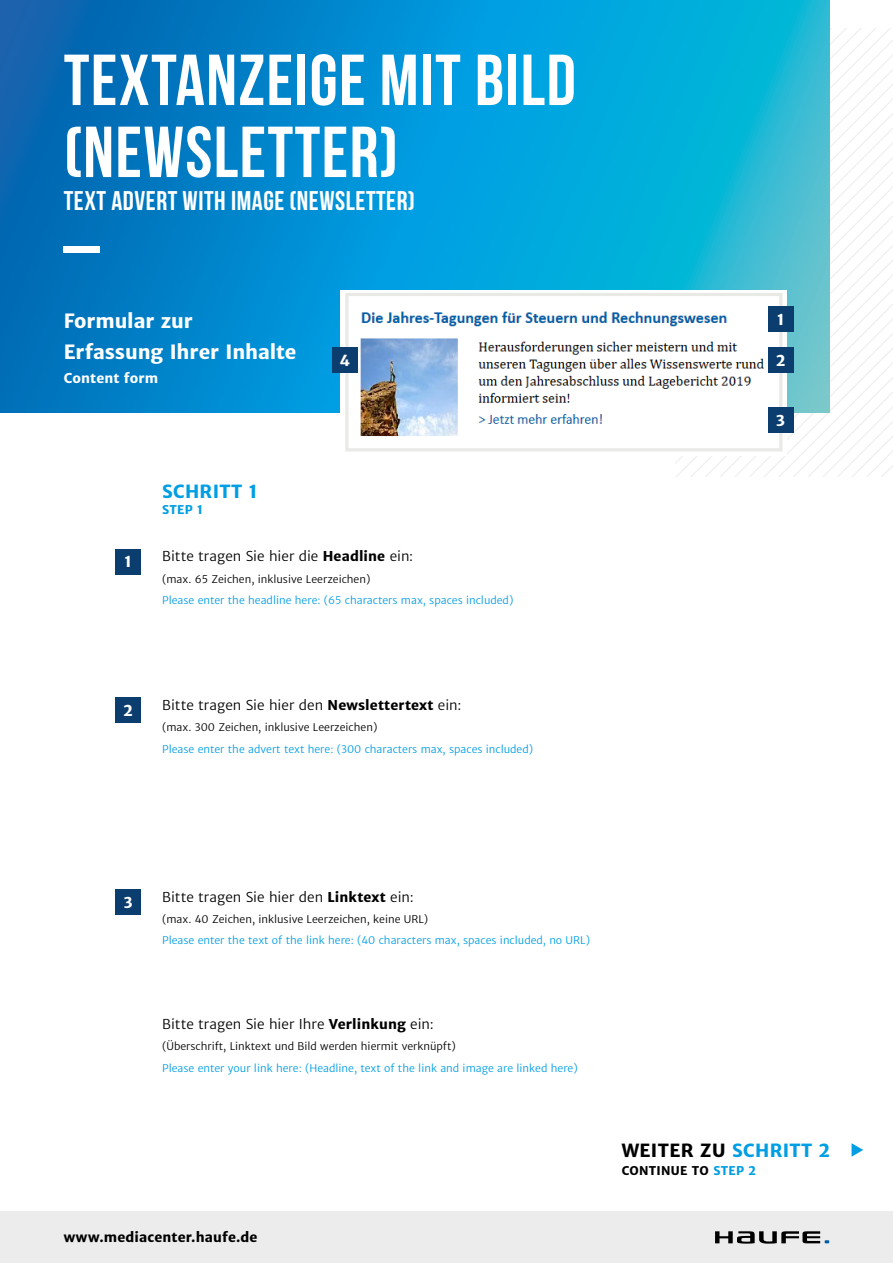
<style>
.page{position:relative;width:893px;height:1263px;background:#fff}
.page>*{position:absolute;margin:0;border:0;box-sizing:border-box;transform-origin:0 0}
.t1{font:700 72px/72px "Bebas Neue";letter-spacing:.02em;color:#fff}
.t2{font:700 27px "Bebas Neue";letter-spacing:.02em;color:#fff}
.t3{font:700 19.5px/31.5px "Haufe Merriweather Sans";letter-spacing:-.005em;color:#fff}
.t4{font:700 18px "Haufe Merriweather Sans";letter-spacing:.02em;color:#000}
.t5{font:700 18px "Haufe Merriweather Sans";letter-spacing:.02em;color:#009ee3}
.t6{font:700 15px "Haufe Merriweather Sans";color:#fff}
.t7{font:13.5px "Haufe Merriweather Sans Lt";color:#000}
.t8{font:700 13.5px "Haufe Merriweather Sans";letter-spacing:.01em;color:#000}
.t9{font:700 13.5px "Haufe Merriweather Sans";letter-spacing:.01em;color:#fff}
.t10{font:700 12px "Haufe Merriweather Sans";letter-spacing:.02em;color:#000}
.t11{font:700 12px "Haufe Merriweather Sans";color:#009ee3}
.t12{font:10.5px "Haufe Merriweather Sans Lt";color:#009ee3}
.t13{font:10.5px "Haufe Merriweather Sans Lt";color:#000}
.s1{font-family:"Haufe Merriweather Sans";font-weight:700}
.s2{color:#009ee3}
</style>
<div class="page">
<div style="left:0;top:1212px;width:893px;height:51px;background:#ececec"></div>
<svg style="left:715px;top:1231px;width:114px;height:13px"></svg>
<svg style="left:675px;top:29px;width:218px;height:447px"></svg>
<svg style="left:0;top:0;width:829px;height:412px;background:#0793cf"></svg>
<img style="left:341px;top:291px;width:446px;height:165px">
<div style="left:768px;top:307px;width:25px;height:25px;background:#0b3e6e"></div>
<div style="left:768px;top:348px;width:25px;height:25px;background:#0b3e6e"></div>
<div style="left:768px;top:407px;width:25px;height:26px;background:#0b3e6e"></div>
<div style="left:332px;top:348px;width:26px;height:25px;background:#0b3e6e"></div>
<div style="left:115px;top:549px;width:26px;height:25px;background:#0b3e6e"></div>
<div style="left:115px;top:698px;width:26px;height:25px;background:#0b3e6e"></div>
<div style="left:115px;top:889px;width:26px;height:25px;background:#0b3e6e"></div>
<svg style="left:851px;top:1143px;width:12px;height:14px"></svg>
<h1 class="t1" style="left:64px;top:43px;width:514px">TEXTANZEIGE MIT BILD (NEWSLETTER)</h1>
<h2 class="t2" style="left:64px;top:186px;width:353px">TEXT ADVERT WITH IMAGE (NEWSLETTER)</h2>
<h1 class="t1" style="left:64px;top:213px;width:37px">–</h1>
<h3 class="t3" style="left:64px;top:305px;width:234px">Formular zur<br>Erfassung Ihrer Inhalte</h3>
<p class="t9" style="left:64px;top:370px;width:96px">Content form</p>
<h3 class="t5" style="left:162px;top:480px;width:97px">SCHRITT 1</h3>
<p class="t11" style="left:162px;top:502px;width:42px">STEP 1</p>
<h3 class="t6" style="left:340px;top:352px;width:12px">4</h3>
<h3 class="t6" style="left:125px;top:553px;width:9px">1</h3>
<p class="t7" style="left:162px;top:548px;width:253px">Bitte tragen Sie hier die <span class="s1">Headline</span> ein:</p>
<p class="t13" style="left:162px;top:572px;width:210px">(max. 65 Zeichen, inklusive Leerzeichen)</p>
<p class="t12" style="left:162px;top:594px;width:353px">Please enter the headline here: (65 characters max, spaces included)</p>
<h3 class="t6" style="left:123px;top:702px;width:11px">2</h3>
<p class="t7" style="left:162px;top:697px;width:301px">Bitte tragen Sie hier den <span class="s1">Newslettertext</span> ein:</p>
<p class="t13" style="left:162px;top:721px;width:217px">(max. 300 Zeichen, inklusive Leerzeichen)</p>
<p class="t12" style="left:162px;top:742px;width:373px">Please enter the advert text here: (300 characters max, spaces included)</p>
<h3 class="t6" style="left:777px;top:311px;width:9px">1</h3>
<h3 class="t6" style="left:776px;top:352px;width:11px">2</h3>
<h3 class="t6" style="left:776px;top:411px;width:10px">3</h3>
<h3 class="t6" style="left:124px;top:893px;width:10px">3</h3>
<p class="t7" style="left:162px;top:888px;width:253px">Bitte tragen Sie hier den <span class="s1">Linktext</span> ein:</p>
<p class="t13" style="left:162px;top:912px;width:268px">(max. 40 Zeichen, inklusive Leerzeichen, keine URL)</p>
<p class="t12" style="left:162px;top:934px;width:429px">Please enter the text of the link here: (40 characters max, spaces included, no URL)</p>
<p class="t7" style="left:162px;top:1016px;width:273px">Bitte tragen Sie hier Ihre <span class="s1">Verlinkung</span> ein:</p>
<p class="t13" style="left:162px;top:1040px;width:295px">(Überschrift, Linktext und Bild werden hiermit verknüpft)</p>
<p class="t12" style="left:162px;top:1061px;width:417px">Please enter your link here: (Headline, text of the link and image are linked here)</p>
<p class="t8" style="left:64px;top:1228px;width:195px">www.mediacenter.haufe.de</p>
<h3 class="t4" style="left:622px;top:1139px;width:210px">WEITER ZU <span class="s2">SCHRITT 2</span></h3>
<p class="t10" style="left:622px;top:1163px;width:136px">CONTINUE TO <span class="s2">STEP 2</span></p>
</div>
